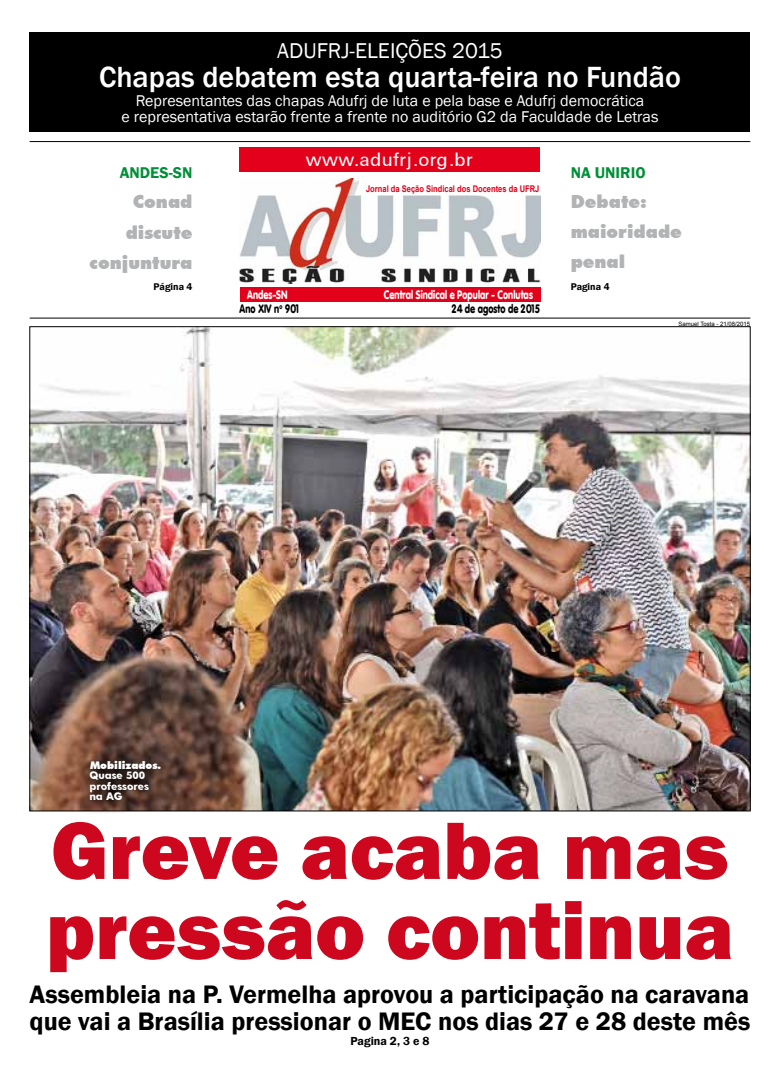
<style>
.page{position:relative;width:780px;height:1078px;background:#fff}
.page>*{position:absolute;margin:0;border:0;box-sizing:border-box;transform-origin:0 0}
.t1{font:800 84.1px/80px "Franklin Gothic";color:#cd071e}
.t2{font:500 30px "Franklin Gothic";color:#fff}
.t3{font:600 26px/27px "Franklin Gothic";color:#000}
.t4{font:22px "Franklin Gothic";color:#fff}
.t5{font:20px "Unique";letter-spacing:.02em;color:#fff}
.t6{font:900 18px/30px "Futura BT";color:#b1b3b4}
.t7{font:16px/16px "Franklin Gothic";color:#fff;text-align:center}
.t8{font:600 16px "Franklin Gothic";color:#009037}
.t9{font:700 12px "Vogue";letter-spacing:.01em;color:#fff;scale:.76 1}
.t10{font:700 12px "Vogue";letter-spacing:.01em;color:#000;scale:.76 1}
.t11{font:600 12px "Franklin Gothic";color:#000}
.t12{font:italic 700 10.5px/10.5px "Futura BT";color:#fff}
.t13{font:900 10.5px "Futura BT";color:#fff}
.t14{font:600 10px "Franklin Gothic";color:#000}
.t15{font:700 9.2px "Arial";color:#e2001a;scale:.82 1}
.t16{font:6px "Arial";color:#000}
</style>
<div class="page">
<div style="left:30px;top:32px;width:720px;height:100px;background:#000"></div>
<hr style="left:30px;top:141px;width:720px;height:1px;background:#000">
<div style="left:239px;top:147px;width:300px;height:25px;background:#e2001a"></div>
<hr style="left:30px;top:318px;width:720px;height:1px;background:#000">
<img style="left:239px;top:178px;width:301px;height:105px">
<div style="left:240px;top:287px;width:300px;height:14px;background:#e2001a"></div>
<img style="left:32px;top:328px;width:716px;height:480px">
<svg style="left:73px;top:743px;width:100px;height:69px;background:#53382e"></svg>
<h3 class="t4" style="left:277px;top:36px;width:227px">ADUFRJ-ELEIÇÕES 2015</h3>
<h2 class="t2" style="left:99px;top:58px;width:583px">Chapas debatem esta quarta-feira no Fundão</h2>
<p class="t7" style="left:121px;top:93px;width:538px">Representantes das chapas Adufrj de luta e pela base e Adufrj democrática<br>e representativa estarão frente a frente no auditório G2 da Faculdade de Letras</p>
<p class="t8" style="left:120px;top:163px;width:74px">ANDES-SN</p>
<p class="t6" style="left:90px;top:187px;width:104px;text-align:right">Conad discute conjuntura</p>
<p class="t14" style="left:153px;top:280px;width:40px">Página 4</p>
<p class="t5" style="left:306px;top:148px;width:168px">www.adufrj.org.br</p>
<p class="t15" style="left:366px;top:182px;width:213px">Jornal da Seção Sindical dos Docentes da UFRJ</p>
<p class="t9" style="left:247px;top:287px;width:54px">Andes-SN</p>
<p class="t9" style="left:384px;top:287px;width:197px">Central Sindical e Popular - Conlutas</p>
<p class="t10" style="left:239px;top:301px;width:80px">Ano XIV n<sup>o</sup> 901</p>
<p class="t10" style="left:451px;top:301px;width:118px">24 de agosto de 2015</p>
<p class="t8" style="left:570px;top:163px;width:76px">NA UNIRIO</p>
<p class="t6" style="left:570px;top:186px;width:113px">Debate: maioridade penal</p>
<p class="t14" style="left:570px;top:280px;width:40px">Pagina 4</p>
<p class="t16" style="left:678px;top:319px;width:73px">Samuel Tosta - 21/08/2015</p>
<p class="t13" style="left:90px;top:758px;width:73px">Mobilizados.</p>
<p class="t12" style="left:90px;top:770px;width:63px">Quase 500 professores na AG</p>
<h1 class="t1" style="left:46px;top:810px;width:689px">Greve acaba mas pressão continua</h1>
<h3 class="t3" style="left:30px;top:980px;width:722px">Assembleia na P. Vermelha aprovou a participação na caravana que vai a Brasília pressionar o MEC nos dias 27 e 28 deste mês</h3>
<p class="t11" style="left:350px;top:1033px;width:81px">Pagina 2, 3 e 8</p>
</div>
